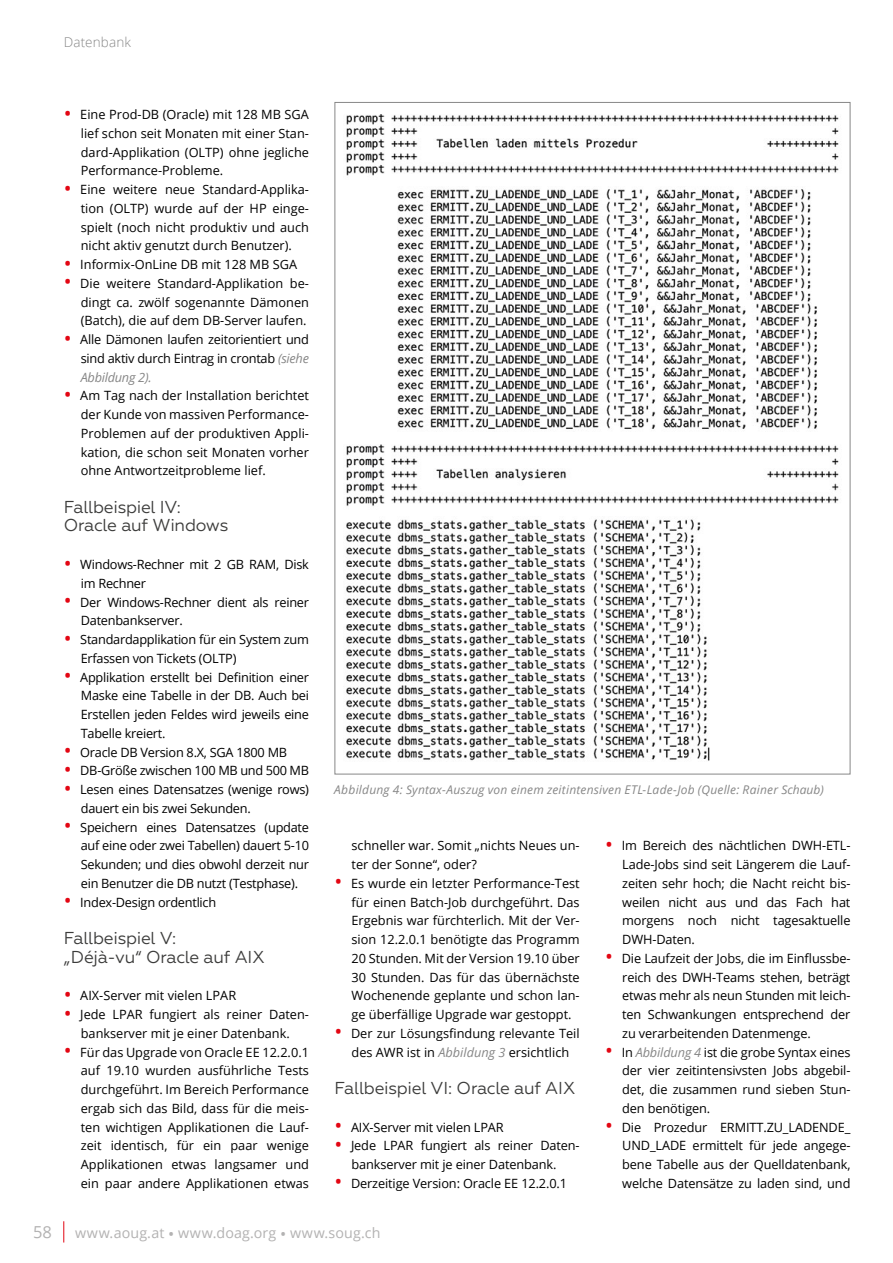
<style>
.page{position:relative;width:893px;height:1263px;background:#fff}
.page>*{position:absolute;margin:0;border:0;box-sizing:border-box;transform-origin:0 0}
.t1{font:17.25px/18px "Geometria";letter-spacing:-.015em;color:#3c3c3b}
.t2{font:16.5px "Open Sans";color:#b3b2b2}
.t3{font:14.25px "Open Sans";letter-spacing:.01em;color:#b3b2b2}
.t4{font:300 13.5px "Open Sans";letter-spacing:.01em;color:#878787}
.t5{font:12.75px/18.8px "Open Sans";letter-spacing:-.01em;color:#000;text-align:justify}
.t6{font:italic 12px "Open Sans";letter-spacing:.02em;color:#878787}
.s1{font-size:21px;color:#e30613}
.s2{font-style:italic;color:#878787}
.s3{font-size:16.5px}
</style>
<div class="page">
<svg style="left:63px;top:1221px;width:1px;height:21px"></svg>
<img style="left:346px;top:114px;width:493px;height:647px">
<p class="t4" style="left:64px;top:33px;width:69px">Datenbank</p>
<p class="t5" style="left:81px;top:105px;width:230px;text-indent:-17px"><span class="s1">•</span> Eine Prod-DB (Oracle) mit 128 MB SGA lief schon seit Monaten mit einer Stan&shy;dard-Applikation (OLTP) ohne jegliche Performance-Probleme.</p>
<p class="t5" style="left:81px;top:180px;width:230px;text-indent:-17px"><span class="s1">•</span> Eine weitere neue Standard-Applika&shy;tion (OLTP) wurde auf der HP einge&shy;spielt (noch nicht produktiv und auch nicht aktiv genutzt durch Benutzer).</p>
<p class="t5" style="left:64px;top:255px;width:235px"><span class="s1">•</span> Informix-OnLine DB mit 128 MB SGA</p>
<p class="t5" style="left:81px;top:273px;width:230px;text-indent:-17px"><span class="s1">•</span> Die weitere Standard-Applikation be&shy;dingt ca. zwölf sogenannte Dämonen (Batch), die auf dem DB-Server laufen.</p>
<p class="t5" style="left:81px;top:330px;width:230px;text-indent:-17px"><span class="s1">•</span> Alle Dämonen laufen zeitorientiert und sind aktiv durch Eintrag in crontab <span class="s2">(siehe Abbildung 2).</span></p>
<p class="t5" style="left:81px;top:386px;width:230px;text-indent:-17px"><span class="s1">•</span> Am Tag nach der Installation berichtet der Kunde von massiven Performance-Problemen auf der produktiven Appli&shy;kation, die schon seit Monaten vorher ohne Antwortzeitprobleme lief.</p>
<h1 class="t1" style="left:64px;top:498px;width:166px">Fallbeispiel IV:<br>Oracle auf Windows</h1>
<p class="t5" style="left:81px;top:555px;width:230px;text-indent:-17px"><span class="s1">•</span> Windows-Rechner mit 2 GB RAM, Disk im Rechner</p>
<p class="t5" style="left:81px;top:592px;width:230px;text-indent:-17px"><span class="s1">•</span> Der Windows-Rechner dient als reiner<br>Datenbankserver.</p>
<p class="t5" style="left:81px;top:630px;width:230px;text-indent:-17px"><span class="s1">•</span> Standardapplikation für ein System zum<br>Erfassen von Tickets (OLTP)</p>
<p class="t5" style="left:81px;top:667px;width:230px;text-indent:-17px"><span class="s1">•</span> Applikation erstellt bei Definition einer Maske eine Tabelle in der DB. Auch bei Erstellen jeden Feldes wird jeweils eine Tabelle kreiert.</p>
<p class="t5" style="left:64px;top:742px;width:225px"><span class="s1">•</span> Oracle DB Version 8.X, SGA 1800 MB</p>
<p class="t5" style="left:64px;top:761px;width:247px"><span class="s1">•</span> DB-Größe zwischen 100 MB und 500 MB</p>
<p class="t5" style="left:81px;top:780px;width:230px;text-indent:-17px"><span class="s1">•</span> Lesen eines Datensatzes (wenige rows) dauert ein bis zwei Sekunden.</p>
<p class="t5" style="left:81px;top:817px;width:230px;text-indent:-17px"><span class="s1">•</span> Speichern eines Datensatzes (update auf eine oder zwei Tabellen) dauert 5-10<br>Sekunden; und dies obwohl derzeit nur ein Benutzer die DB nutzt (Testphase).</p>
<p class="t5" style="left:64px;top:892px;width:154px"><span class="s1">•</span> Index-Design ordentlich</p>
<h1 class="t1" style="left:64px;top:929px;width:202px;line-height:18.8px">Fallbeispiel V:<br>„Déjà-vu“ Oracle auf AIX</h1>
<p class="t5" style="left:64px;top:986px;width:174px"><span class="s1">•</span> AIX-Server mit vielen LPAR</p>
<p class="t5" style="left:64px;top:1005px;width:247px;text-align:center"><span class="s1">•</span> Jede LPAR fungiert als reiner Daten&shy;bankserver mit je einer Datenbank.</p>
<p class="t5" style="left:81px;top:1042px;width:230px;text-indent:-17px"><span class="s1">•</span> Für das Upgrade von Oracle EE 12.2.0.1 auf 19.10 wurden ausführliche Tests durchgeführt. Im Bereich Performance ergab sich das Bild, dass für die meis&shy;ten wichtigen Applikationen die Lauf&shy;zeit identisch, für ein paar wenige Applikationen etwas langsamer und ein paar andere Applikationen etwas</p>
<p class="t6" style="left:334px;top:781px;width:491px">Abbildung 4: Syntax-Auszug von einem zeitintensiven ETL-Lade-Job (Quelle: Rainer Schaub)</p>
<p class="t5" style="left:351px;top:836px;width:230px">schneller war. Somit „nichts Neues un&shy;ter der Sonne“, oder?</p>
<p class="t5" style="left:351px;top:873px;width:230px;text-indent:-17px"><span class="s1">•</span> Es wurde ein letzter Performance-Test für einen Batch-Job durchgeführt. Das Ergebnis war fürchterlich. Mit der Ver&shy;sion 12.2.0.1 benötigte das Programm 20 Stunden. Mit der Version 19.10 über 30 Stunden. Das für das übernächste Wochenende geplante und schon lan&shy;ge überfällige Upgrade war gestoppt.</p>
<p class="t5" style="left:334px;top:1023px;width:247px;text-align:center"><span class="s1">•</span> Der zur Lösungsfindung relevante Teil des AWR ist in <span class="s2">Abbildung 3</span> ersichtlich</p>
<h1 class="t1" style="left:334px;top:1079px;width:242px">Fallbeispiel VI: Oracle auf AIX</h1>
<p class="t5" style="left:334px;top:1117px;width:171px"><span class="s1">•</span> AIX-Server mit vielen LPAR</p>
<p class="t5" style="left:334px;top:1136px;width:247px;text-align:center"><span class="s1">•</span> Jede LPAR fungiert als reiner Daten&shy;bankserver mit je einer Datenbank.</p>
<p class="t5" style="left:334px;top:1173px;width:234px"><span class="s1">•</span> Derzeitige Version: Oracle EE 12.2.0.1</p>
<p class="t5" style="left:622px;top:836px;width:230px;text-indent:-17px"><span class="s1">•</span> Im Bereich des nächtlichen DWH-ETL-Lade-Jobs sind seit Längerem die Lauf&shy;zeiten sehr hoch; die Nacht reicht bis&shy;weilen nicht aus und das Fach hat morgens noch nicht tagesaktuelle DWH-Daten.</p>
<p class="t5" style="left:622px;top:948px;width:230px;text-indent:-17px"><span class="s1">•</span> Die Laufzeit der Jobs, die im Einflussbe&shy;reich des DWH-Teams stehen, beträgt etwas mehr als neun Stunden mit leich&shy;ten Schwankungen entsprechend der zu verarbeitenden Datenmenge.</p>
<p class="t5" style="left:622px;top:1042px;width:230px;text-indent:-17px"><span class="s1">•</span> In <span class="s2">Abbildung 4</span> ist die grobe Syntax eines der vier zeitintensivsten Jobs abgebil&shy;det, die zusammen rund sieben Stun&shy;den benötigen.</p>
<p class="t5" style="left:622px;top:1117px;width:230px;text-indent:-17px"><span class="s1">•</span> Die Prozedur ERMITT.ZU_LADENDE_ UND_LADE ermittelt für jede angege&shy;bene Tabelle aus der Quelldatenbank, welche Datensätze zu laden sind, und</p>
<p class="t2" style="left:33px;top:1221px;width:20px">58</p>
<p class="t3" style="left:75px;top:1223px;width:307px">www.aoug.at <span class="s3">•</span> www.doag.org <span class="s3">•</span> www.soug.ch</p>
</div>
